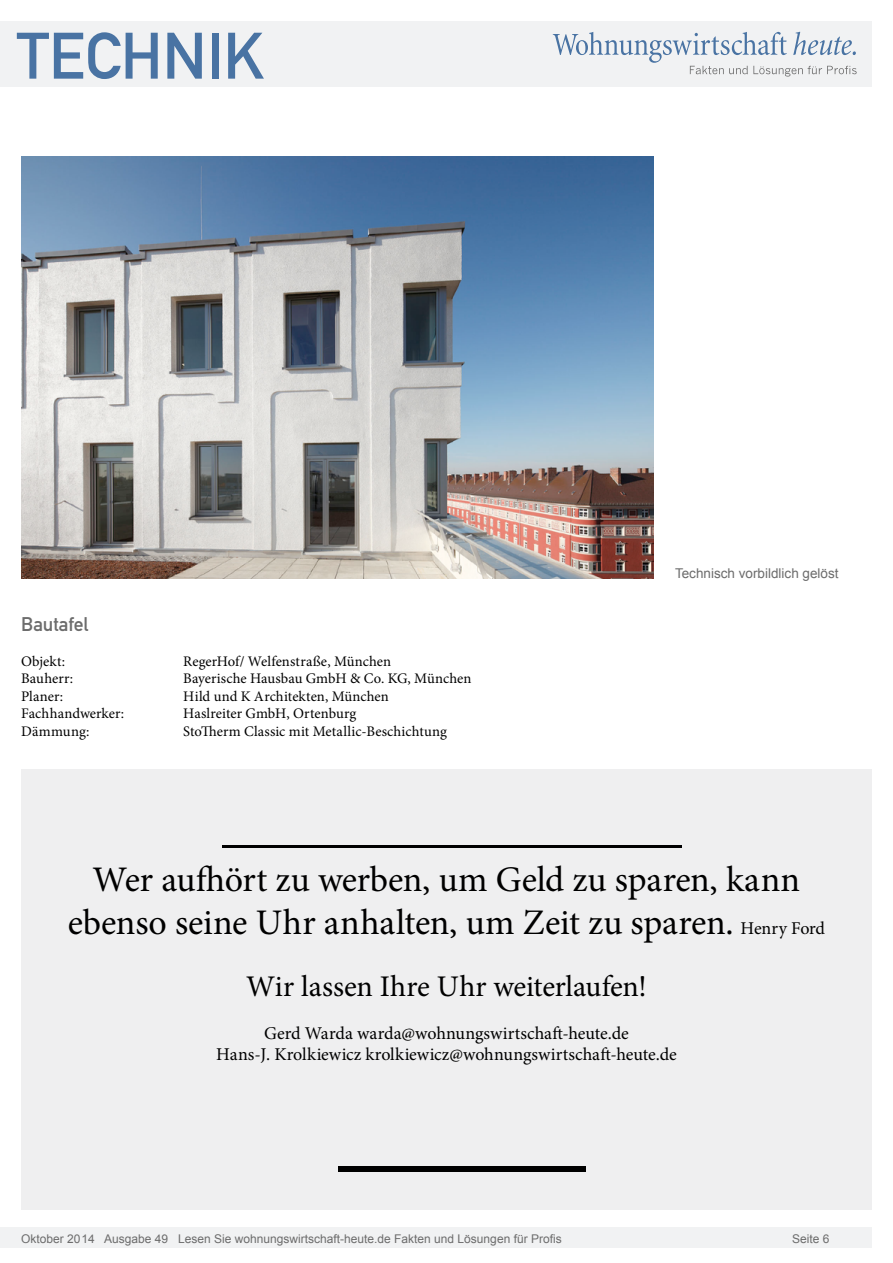
<style>
.page{position:relative;width:893px;height:1263px;background:#fff}
.page>*{position:absolute;margin:0;border:0;box-sizing:border-box;transform-origin:0 0}
.t1{font:64.5px "DIN Mittelschrift";color:#4973a3}
.Anlesetext{font:36px/43.2px "Minion Pro";letter-spacing:-.005em;color:#000;text-align:center}
.Anlesetext-2{font:30px "Minion Pro";letter-spacing:-.01em;color:#000}
.Überschrift_Grau{font:19.5px "DIN Mittelschrift";letter-spacing:-.005em;color:#6c6c6c}
.Anlesetext-3{font:18px "Minion Pro";letter-spacing:-.005em;color:#000}
.Fließtext_erste_Zeil{font:14.7px "Minion Pro";letter-spacing:.005em;color:#000}
.Bildunterschrift{font:13.5px "Arial";color:#6c6c6c}
.t2{font:12px "Arial";color:#6c6c6c}
.s1{font-size:18px}
</style>
<div class="page">
<div style="left:0;top:1227px;width:872px;height:20px;background:#f1f2f3"></div>
<div style="left:0;top:21px;width:872px;height:66px;background:#f1f2f3"></div>
<svg style="left:553px;top:32px;width:304px;height:45px"></svg>
<img style="left:21px;top:157px;width:633px;height:421px">
<div style="left:21px;top:769px;width:851px;height:441px;background:#efeff0"></div>
<hr style="left:223px;top:845px;width:459px;height:2px;background:#000">
<div style="left:338px;top:1166px;width:248px;height:5px;background:#000"></div>
<h1 class="t1" style="left:17px;top:18px;width:249px">TECHNIK</h1>
<p class="Überschrift_Grau" style="left:21px;top:612px;width:69px">Bautafel</p>
<p class="Fließtext_erste_Zeil" style="left:21px;top:651px;width:45px">Objekt:</p>
<p class="Fließtext_erste_Zeil" style="left:183px;top:651px;width:209px">RegerHof/ Welfenstraße, München</p>
<p class="Fließtext_erste_Zeil" style="left:21px;top:669px;width:53px">Bauherr:</p>
<p class="Fließtext_erste_Zeil" style="left:183px;top:669px;width:290px">Bayerische Hausbau GmbH &amp; Co. KG, München</p>
<p class="Fließtext_erste_Zeil" style="left:21px;top:686px;width:43px">Planer:</p>
<p class="Fließtext_erste_Zeil" style="left:183px;top:686px;width:207px">Hild und K Architekten, München</p>
<p class="Fließtext_erste_Zeil" style="left:21px;top:704px;width:104px">Fachhandwerker:</p>
<p class="Fließtext_erste_Zeil" style="left:183px;top:704px;width:175px">Haslreiter GmbH, Ortenburg</p>
<p class="Fließtext_erste_Zeil" style="left:21px;top:721px;width:70px">Dämmung:</p>
<p class="Fließtext_erste_Zeil" style="left:183px;top:721px;width:265px">StoTherm Classic mit Metallic-Beschichtung</p>
<p class="Bildunterschrift" style="left:675px;top:564px;width:165px">Technisch vorbildlich gelöst</p>
<p class="Anlesetext" style="left:68px;top:858px;width:759px">Wer aufhört zu werben, um Geld zu sparen, kann ebenso seine Uhr anhalten, um Zeit zu sparen. <span class="s1">Henry Ford</span></p>
<p class="Anlesetext-2" style="left:246px;top:966px;width:402px">Wir lassen Ihre Uhr weiterlaufen!</p>
<p class="Anlesetext-3" style="left:264px;top:1021px;width:366px">Gerd Warda warda@wohnungswirtschaft-heute.de</p>
<p class="Anlesetext-3" style="left:216px;top:1043px;width:462px">Hans-J. Krolkiewicz krolkiewicz@wohnungswirtschaft-heute.de</p>
<p class="t2" style="left:21px;top:1230px;width:542px">Oktober 2014 Ausgabe 49 Lesen Sie wohnungswirtschaft-heute.de Fakten und Lösungen für Profis</p>
<p class="t2" style="left:792px;top:1231px;width:39px">Seite 6</p>
</div>
